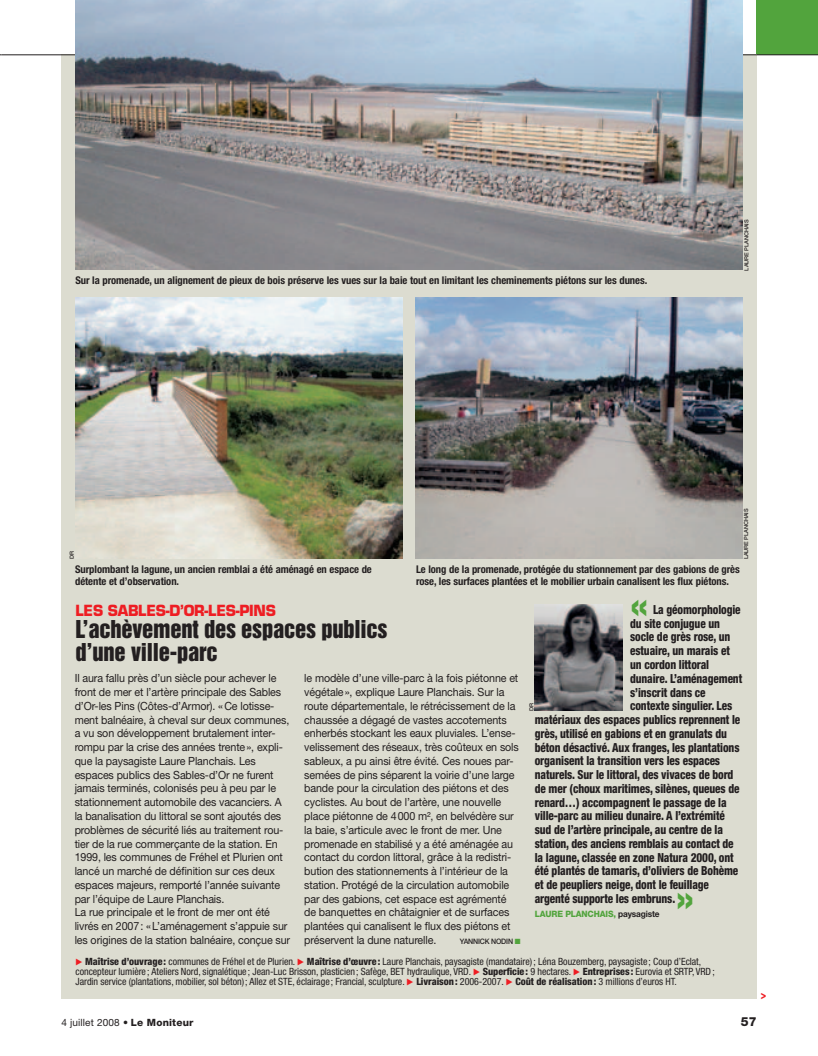
<style>
.page{position:relative;width:818px;height:1056px;background:#fff}
.page>*{position:absolute;margin:0;border:0;box-sizing:border-box;transform-origin:0 0}
.t1{font:800 40.62px "Helvetica Neue";color:#52a43d}
.t2{font:22.5px/22.5px "Helvetica Inserat";letter-spacing:-.01em;color:#231f20}
.t3{font:700 15px "Eurostile";letter-spacing:-.015em;color:#ee1d23;scale:.95 1}
.t4{font:800 condensed 12.5px "Helvetica Neue";letter-spacing:-.01em;color:#231f20;scale:.9 1}
.t5{font:800 12.5px "Helvetica Neue";color:#231f20}
.t6{font:800 expanded 11.62px "Helvetica Neue";color:#ee1d23;scale:.78 1}
.t7{font:11.25px/13.8px "Helvetica Neue";letter-spacing:-.01em;color:#231f20;scale:.95 1}
.t8{font:700 condensed 10.62px/11.9px "Helvetica Neue";letter-spacing:-.005em;color:#231f20}
.t9{font:condensed 10px/10px "Helvetica Neue";letter-spacing:-.005em;color:#231f20}
.t10{font:10px "Helvetica Neue";letter-spacing:.015em;color:#231f20}
.t11{font:800 8.75px "Helvetica Neue";letter-spacing:-.015em;color:#52a43d;scale:.95 1}
.t12{font:500 7.5px "Helvetica Neue";letter-spacing:-.025em;color:#231f20;scale:.94 1}
.t13{font:500 5.62px "Helvetica Neue";letter-spacing:-.015em;color:#231f20}
.s1{color:#52a43d}
.s2{font-weight:700;color:#231f20}
.s3{font-family:"European Pi Three";font-stretch:normal;font-size:8.75px;color:#ee1d23}
.s4{font-weight:800}
.s5{font-weight:700}
</style>
<div class="page">
<div style="left:757px;top:0;width:61px;height:55px;background:#52a43d"></div>
<div style="left:61px;top:55px;width:696px;height:944px;background:#dcdcd0"></div>
<img style="left:535px;top:604px;width:87px;height:106px">
<img style="left:416px;top:297px;width:326px;height:262px">
<img style="left:76px;top:297px;width:326px;height:262px">
<hr style="left:1px;top:55px;width:817px;height:1px;background:#231f20">
<img style="left:76px;top:0;width:666px;height:270px">
<p class="t8" style="left:75px;top:275px;width:573px">Sur la promenade, un alignement de pieux de bois préserve les vues sur la baie tout en limitant les cheminements piétons sur les dunes.</p>
<p class="t13" style="left:70px;top:559px;width:9px;rotate:-90deg">DR</p>
<p class="t13" style="left:744px;top:270px;width:52px;rotate:-90deg">LAURE PLANCHAIS</p>
<p class="t13" style="left:744px;top:559px;width:52px;rotate:-90deg">LAURE PLANCHAIS</p>
<p class="t8" style="left:75px;top:563px;width:298px">Surplombant la lagune, un ancien remblai a été aménagé en espace de détente et d’observation.</p>
<p class="t8" style="left:416px;top:563px;width:325px">Le long de la promenade, protégée du stationnement par des gabions de grès rose, les surfaces plantées et le mobilier urbain canalisent les flux piétons.</p>
<h3 class="t3" style="left:76px;top:604px;width:213px">LES SABLES-D’OR-LES-PINS</h3>
<h2 class="t2" style="left:76px;top:619px;width:313px">L’achèvement des espaces publics d’une ville-parc</h2>
<p class="t7" style="left:75px;top:672px;width:228px">Il aura fallu près d’un siècle pour achever le front de mer et l’artère principale des Sables d’Or-les Pins (Côtes-d’Armor). « Ce lotisse&shy;ment balnéaire, à cheval sur deux communes, a vu son développement brutalement inter&shy;rompu par la crise des années trente », expli&shy;que la paysagiste Laure Planchais. Les espaces publics des Sables-d’Or ne furent jamais terminés, colonisés peu à peu par le stationnement automobile des vacanciers. A la banalisation du littoral se sont ajoutés des problèmes de sécurité liés au traitement rou&shy;tier de la rue commerçante de la station. En 1999, les communes de Fréhel et Plurien ont lancé un marché de définition sur ces deux espaces majeurs, remporté l’année suivante par l’équipe de Laure Planchais.<br>La rue principale et le front de mer ont été livrés en 2007 : « L’aménagement s’appuie sur les origines de la station balnéaire, conçue sur</p>
<p class="t7" style="left:304px;top:672px;width:227px">le modèle d’une ville-parc à la fois piétonne et végétale », explique Laure Planchais. Sur la route départementale, le rétrécissement de la chaussée a dégagé de vastes accotements enherbés stockant les eaux pluviales. L’ense&shy;velissement des réseaux, très coûteux en sols sableux, a pu ainsi être évité. Ces noues par&shy;semées de pins séparent la voirie d’une large bande pour la circulation des piétons et des cyclistes. Au bout de l’artère, une nouvelle place piétonne de 4 000 m², en belvédère sur la baie, s’articule avec le front de mer. Une promenade en stabilisé y a été aménagée au contact du cordon littoral, grâce à la redistri&shy;bution des stationnements à l’intérieur de la station. Protégé de la circulation automobile par des gabions, cet espace est agrémenté de banquettes en châtaignier et de surfaces plantées qui canalisent le flux des piétons et préservent la dune naturelle.</p>
<p class="t12" style="left:460px;top:938px;width:66px">YANNICK NODIN <span class="s1">■</span></p>
<h1 class="t1" style="left:630px;top:590px;width:20px">«</h1>
<p class="t4" style="left:653px;top:605px;width:99px">La géomorphologie</p>
<p class="t4" style="left:630px;top:618px;width:101px">du site conjugue un</p>
<p class="t4" style="left:630px;top:632px;width:113px">socle de grès rose, un</p>
<p class="t4" style="left:630px;top:646px;width:112px">estuaire, un marais et</p>
<p class="t4" style="left:630px;top:660px;width:89px">un cordon littoral</p>
<p class="t4" style="left:630px;top:673px;width:126px">dunaire. L’aménagement</p>
<p class="t4" style="left:630px;top:687px;width:85px">s’inscrit dans ce</p>
<p class="t4" style="left:630px;top:701px;width:115px">contexte singulier. Les</p>
<p class="t4" style="left:535px;top:715px;width:230px">matériaux des espaces publics reprennent le</p>
<p class="t4" style="left:535px;top:728px;width:215px">grès, utilisé en gabions et en granulats du</p>
<p class="t4" style="left:535px;top:742px;width:229px">béton désactivé. Aux franges, les plantations</p>
<p class="t4" style="left:535px;top:756px;width:207px">organisent la transition vers les espaces</p>
<p class="t4" style="left:535px;top:770px;width:222px">naturels. Sur le littoral, des vivaces de bord</p>
<p class="t4" style="left:535px;top:783px;width:229px">de mer (choux maritimes, silènes, queues de</p>
<p class="t4" style="left:535px;top:797px;width:215px">renard…) accompagnent le passage de la</p>
<p class="t4" style="left:535px;top:811px;width:213px">ville-parc au milieu dunaire. A l’extrémité</p>
<p class="t4" style="left:535px;top:825px;width:211px">sud de l’artère principale, au centre de la</p>
<p class="t4" style="left:535px;top:838px;width:222px">station, des anciens remblais au contact de</p>
<p class="t4" style="left:535px;top:852px;width:223px">la lagune, classée en zone Natura 2000, ont</p>
<p class="t4" style="left:535px;top:866px;width:228px">été plantés de tamaris, d’oliviers de Bohème</p>
<p class="t4" style="left:535px;top:880px;width:195px">et de peupliers neige, dont le feuillage</p>
<p class="t11" style="left:535px;top:910px;width:133px">LAURE PLANCHAIS, <span class="s2">paysagiste</span></p>
<p class="t13" style="left:529px;top:710px;width:9px;rotate:-90deg">DR</p>
<p class="t4" style="left:535px;top:893px;width:158px">argenté supporte les embruns.</p>
<h1 class="t1" style="left:676px;top:882px;width:20px">»</h1>
<p class="t9" style="left:76px;top:956px;width:641px"><span class="s3">-</span> <span class="s4">Maîtrise d’ouvrage :</span> communes de Fréhel et de Plurien. <span class="s3">-</span> <span class="s4">Maîtrise d’œuvre :</span> Laure Planchais, paysagiste (mandataire) ; Léna Bouzemberg, paysagiste ; Coup d’Eclat, concepteur lumière ; Ateliers Nord, signalétique ; Jean-Luc Brisson, plasticien ; Safège, BET hydraulique, VRD. <span class="s3">-</span> <span class="s4">Superficie :</span> 9 hectares. <span class="s3">-</span> <span class="s4">Entreprises :</span> Eurovia et SRTP, VRD ;<br>Jardin service (plantations, mobilier, sol béton) ; Allez et STE, éclairage ; Francial, sculpture. <span class="s3">-</span> <span class="s4">Livraison :</span> 2006-2007. <span class="s3">-</span> <span class="s4">Coût de réalisation :</span> 3 millions d’euros HT.</p>
<p class="t6" style="left:761px;top:990px;width:8px">&gt;</p>
<p class="t10" style="left:61px;top:1018px;width:134px">4 juillet 2008 <span class="s5">•</span> <span class="s4">Le Moniteur</span></p>
<p class="t5" style="left:741px;top:1017px;width:17px">57</p>
</div>
